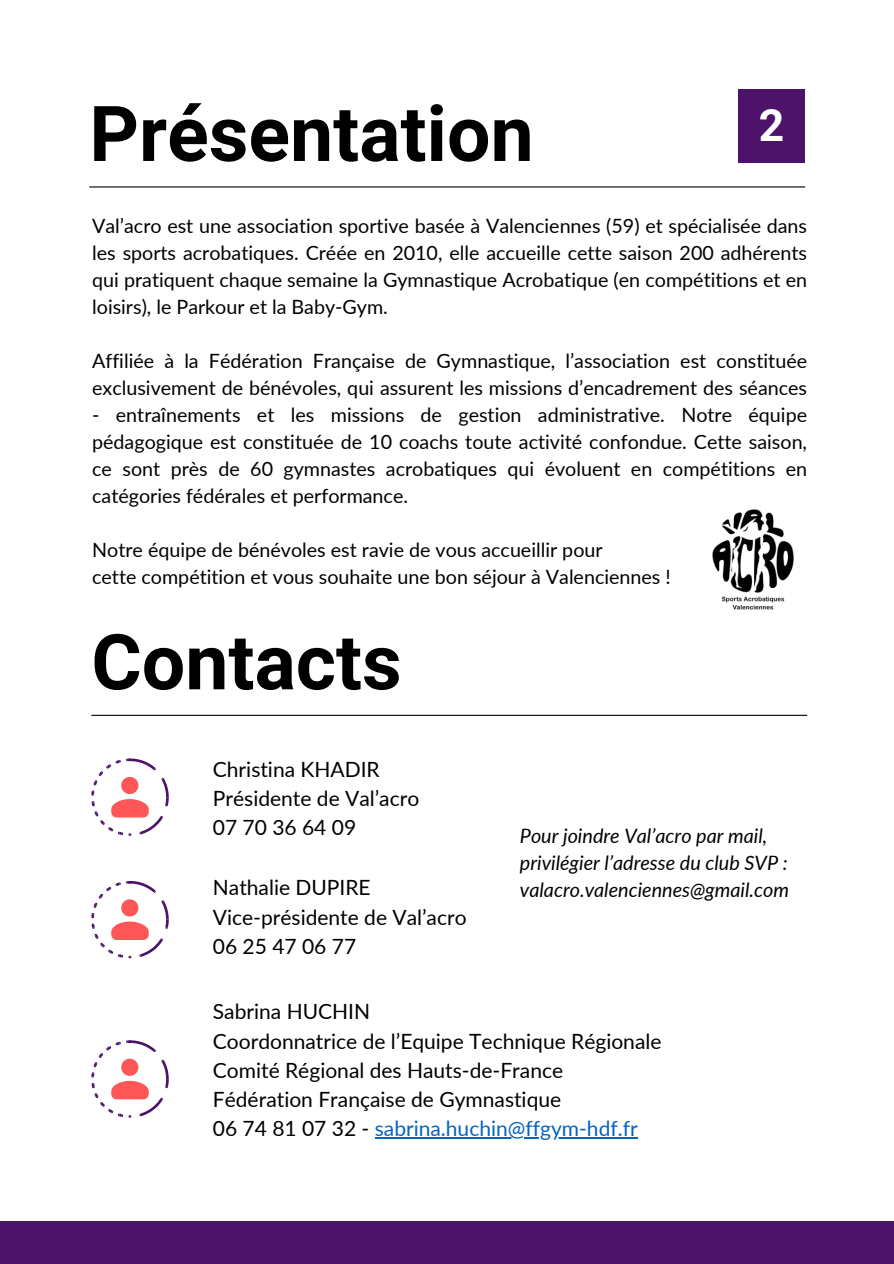
<style>
.page{position:relative;width:894px;height:1264px;background:#fff}
.page>*{position:absolute;margin:0;border:0;box-sizing:border-box;transform-origin:0 0}
.t1{font:700 76.95px "Roboto";color:#000}
.t2{font:700 44.4px "Roboto";color:#fff}
.t3{font:21px "Lato";color:#000}
.t4{font:21px "Lato";color:#0563c1}
.t5{font:italic 19.8px/27px "Lato";color:#000}
.t6{font:19.65px/27px "Lato";color:#000;text-align:justify}
.s1{color:#000}
</style>
<div class="page">
<div style="left:0;top:1220px;width:893px;height:43px;background:#4d1269"></div>
<hr style="left:89px;top:186px;width:715px;height:1px;background:#000">
<div style="left:738px;top:89px;width:66px;height:74px;background:#4d1269"></div>
<hr style="left:374px;top:1137px;width:263px;height:1px;background:#0563c1">
<svg style="left:91px;top:758px;width:78px;height:78px"></svg>
<svg style="left:91px;top:881px;width:78px;height:77px"></svg>
<svg style="left:91px;top:1040px;width:78px;height:77px"></svg>
<hr style="left:91px;top:714px;width:715px;height:2px;background:#000">
<img style="left:712px;top:509px;width:82px;height:101px">
<p class="t1" style="left:89px;top:90px;width:445px">Présentation</p>
<h1 class="t2" style="left:758px;top:100px;width:27px">2</h1>
<p class="t6" style="left:92px;top:212px;width:716px">Val’acro est une association sportive basée à Valenciennes (59) et spécialisée dans les sports acrobatiques. Créée en 2010, elle accueille cette saison 200 adhérents qui pratiquent chaque semaine la Gymnastique Acrobatique (en compétitions et en loisirs), le Parkour et la Baby-Gym.</p>
<p class="t6" style="left:92px;top:347px;width:716px">Affiliée à la Fédération Française de Gymnastique, l’association est constituée exclusivement de bénévoles, qui assurent les missions d’encadrement des séances</p>
<p class="t6" style="left:92px;top:401px;width:716px">- entraînements et les missions de gestion administrative. Notre équipe pédagogique est constituée de 10 coachs toute activité confondue. Cette saison, ce sont près de 60 gymnastes acrobatiques qui évoluent en compétitions en catégories fédérales et performance.</p>
<p class="t6" style="left:92px;top:536px;width:512px">Notre équipe de bénévoles est ravie de vous accueillir pour</p>
<p class="t6" style="left:92px;top:563px;width:580px">cette compétition et vous souhaite une bon séjour à Valenciennes !</p>
<p class="t1" style="left:91px;top:618px;width:311px">Contacts</p>
<p class="t3" style="left:213px;top:756px;width:168px">Christina KHADIR</p>
<p class="t3" style="left:213px;top:785px;width:208px">Présidente de Val’acro</p>
<p class="t3" style="left:213px;top:814px;width:145px">07 70 36 64 09</p>
<p class="t5" style="left:519px;top:821px;width:269px">Pour joindre Val’acro par mail, privilégier l’adresse du club SVP :</p>
<p class="t3" style="left:213px;top:874px;width:159px">Nathalie DUPIRE</p>
<p class="t5" style="left:519px;top:875px;width:270px">valacro.valenciennes@gmail.com</p>
<p class="t3" style="left:213px;top:903px;width:255px">Vice-présidente de Val’acro</p>
<h1 class="t3" style="left:213px;top:933px;width:145px">06 25 47 06 77</h1>
<p class="t3" style="left:213px;top:998px;width:159px">Sabrina HUCHIN</p>
<p class="t3" style="left:213px;top:1027px;width:450px">Coordonnatrice de l’Equipe Technique Régionale</p>
<p class="t3" style="left:213px;top:1057px;width:352px">Comité Régional des Hauts-de-France</p>
<p class="t3" style="left:213px;top:1086px;width:350px">Fédération Française de Gymnastique</p>
<p class="t4" style="left:213px;top:1115px;width:426px"><span class="s1">06 74 81 07 32 -</span> sabrina.huchin@ffgym-hdf.fr</p>
</div>
